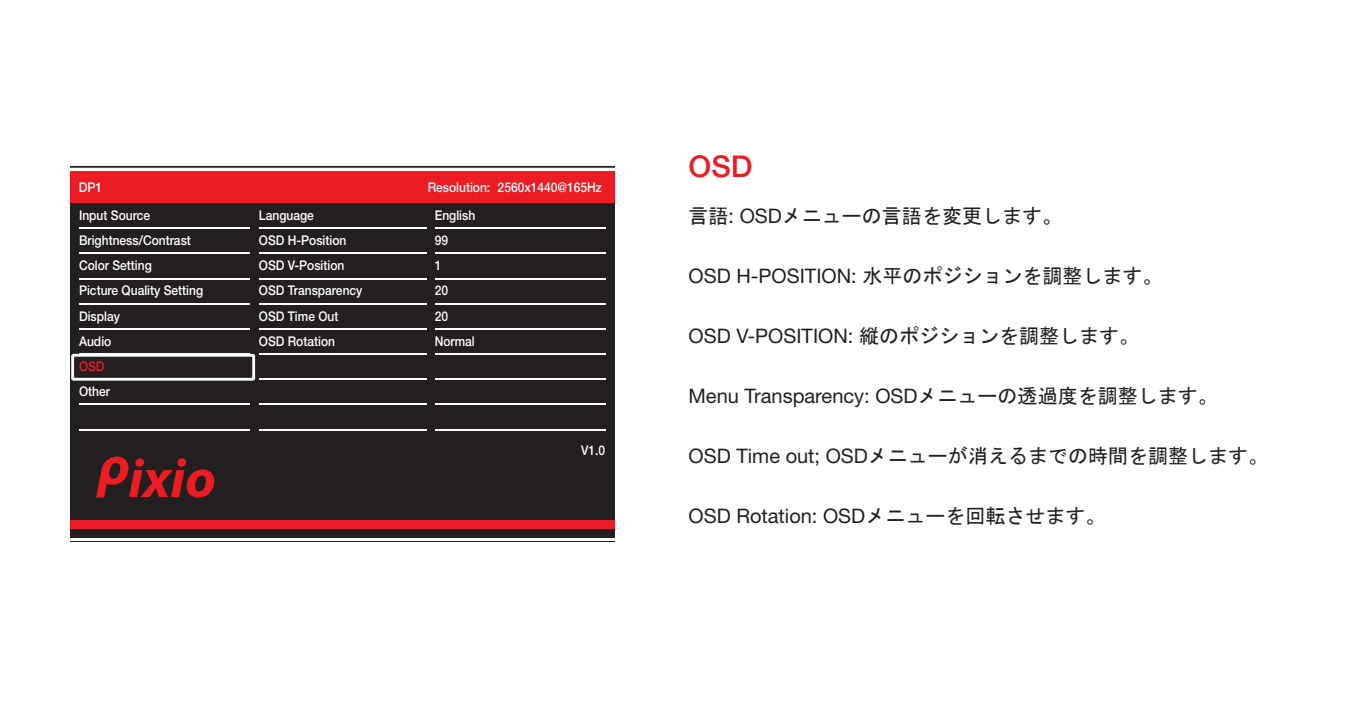
<style>
.page{position:relative;width:1347px;height:709px;background:#fff}
.page>*{position:absolute;margin:0;border:0;box-sizing:border-box;transform-origin:0 0}
.t1{font:500 30px "Helvetica Neue";color:#ec1c24}
.t2{font:20px "Helvetica Neue";color:#231f20}
.t3{font:20px "MS Gothic";color:#231f20}
.t4{font:500 13.25px/25.2px "Helvetica Neue";color:#fff;scale:.9 1}
.t5{font:500 13.25px "Helvetica Neue";color:#ec1c24;scale:.9 1}
.s1{font-family:"Helvetica Neue"}
.s2{font-family:"MS Gothic"}
</style>
<div class="page">
<div style="left:70px;top:167px;width:544px;height:375px;background:#231f20"></div>
<div style="left:70px;top:167px;width:544px;height:35px;background:#ec1c24"></div>
<div style="left:70px;top:520px;width:544px;height:9px;background:#ec1c24"></div>
<svg style="left:96px;top:456px;width:118px;height:41px"></svg>
<hr style="left:70px;top:168px;width:544px;height:1px;background:#fff">
<hr style="left:70px;top:170px;width:544px;height:1px;background:#fff">
<hr style="left:79px;top:253px;width:171px;height:1px;background:#fff">
<hr style="left:79px;top:278px;width:171px;height:1px;background:#fff">
<hr style="left:79px;top:303px;width:171px;height:1px;background:#fff">
<hr style="left:79px;top:328px;width:171px;height:1px;background:#fff">
<hr style="left:79px;top:353px;width:171px;height:2px;background:#fff">
<hr style="left:79px;top:403px;width:171px;height:2px;background:#fff">
<hr style="left:79px;top:429px;width:171px;height:1px;background:#fff">
<hr style="left:79px;top:227px;width:171px;height:2px;background:#fff">
<hr style="left:435px;top:253px;width:171px;height:1px;background:#fff">
<hr style="left:435px;top:278px;width:171px;height:1px;background:#fff">
<hr style="left:435px;top:303px;width:171px;height:1px;background:#fff">
<hr style="left:435px;top:328px;width:171px;height:1px;background:#fff">
<hr style="left:435px;top:353px;width:171px;height:2px;background:#fff">
<hr style="left:435px;top:378px;width:171px;height:2px;background:#fff">
<hr style="left:435px;top:403px;width:171px;height:2px;background:#fff">
<hr style="left:435px;top:429px;width:171px;height:1px;background:#fff">
<hr style="left:435px;top:227px;width:171px;height:2px;background:#fff">
<hr style="left:70px;top:538px;width:544px;height:1px;background:#fff">
<hr style="left:70px;top:539px;width:544px;height:1px;background:#fff">
<svg style="left:71px;top:354px;width:184px;height:26px"></svg>
<hr style="left:259px;top:253px;width:167px;height:1px;background:#fff">
<hr style="left:259px;top:278px;width:167px;height:1px;background:#fff">
<hr style="left:259px;top:303px;width:167px;height:1px;background:#fff">
<hr style="left:259px;top:328px;width:167px;height:1px;background:#fff">
<hr style="left:259px;top:353px;width:167px;height:2px;background:#fff">
<hr style="left:259px;top:378px;width:167px;height:2px;background:#fff">
<hr style="left:259px;top:403px;width:167px;height:2px;background:#fff">
<hr style="left:259px;top:429px;width:167px;height:1px;background:#fff">
<hr style="left:259px;top:227px;width:167px;height:2px;background:#fff">
<p class="t4" style="left:79px;top:175px;width:27px">DP1</p>
<p class="t4" style="left:428px;top:175px;width:195px">Resolution: 2560x1440@165Hz</p>
<p class="t4" style="left:79px;top:202px;width:80px">Input Source</p>
<p class="t4" style="left:79px;top:253px;width:82px">Color Setting</p>
<p class="t4" style="left:259px;top:202px;width:63px">Language</p>
<p class="t4" style="left:435px;top:202px;width:47px">English</p>
<p class="t4" style="left:79px;top:228px;width:126px">Brightness/Contrast</p>
<p class="t4" style="left:259px;top:228px;width:99px">OSD H-Position</p>
<p class="t4" style="left:79px;top:278px;width:139px">Picture Quality Setting<br>Display<br>Audio</p>
<p class="t4" style="left:435px;top:228px;width:46px">99<br>1<br>20<br>20<br>Normal</p>
<p class="t4" style="left:259px;top:253px;width:117px">OSD V-Position<br>OSD Transparency<br>OSD Time Out<br>OSD Rotation</p>
<p class="t5" style="left:79px;top:358px;width:30px">OSD</p>
<p class="t4" style="left:79px;top:378px;width:36px">Other</p>
<p class="t4" style="left:581px;top:437px;width:28px">V1.0</p>
<h1 class="t1" style="left:688px;top:148px;width:65px">OSD</h1>
<h2 class="t3" style="left:688px;top:206px;width:375px">言語<span class="s1">: OSD</span>メニューの言語を変更します。</h2>
<h2 class="t3" style="left:688px;top:266px;width:475px"><span class="s1">OSD H-POSITION:</span> 水平のポジションを調整します。</h2>
<h2 class="t2" style="left:688px;top:324px;width:452px">OSD V-POSITION: <span class="s2">縦のポジションを調整します。</span></h2>
<h2 class="t2" style="left:688px;top:384px;width:530px">Menu Transparency: OSD<span class="s2">メニューの透過度を調整します。</span></h2>
<h2 class="t3" style="left:688px;top:446px;width:581px"><span class="s1">OSD Time out; OSD</span>メニューが消えるまでの時間を調整します。</h2>
<h2 class="t2" style="left:688px;top:504px;width:418px">OSD Rotation: OSD<span class="s2">メニューを回転させます。</span></h2>
</div>
